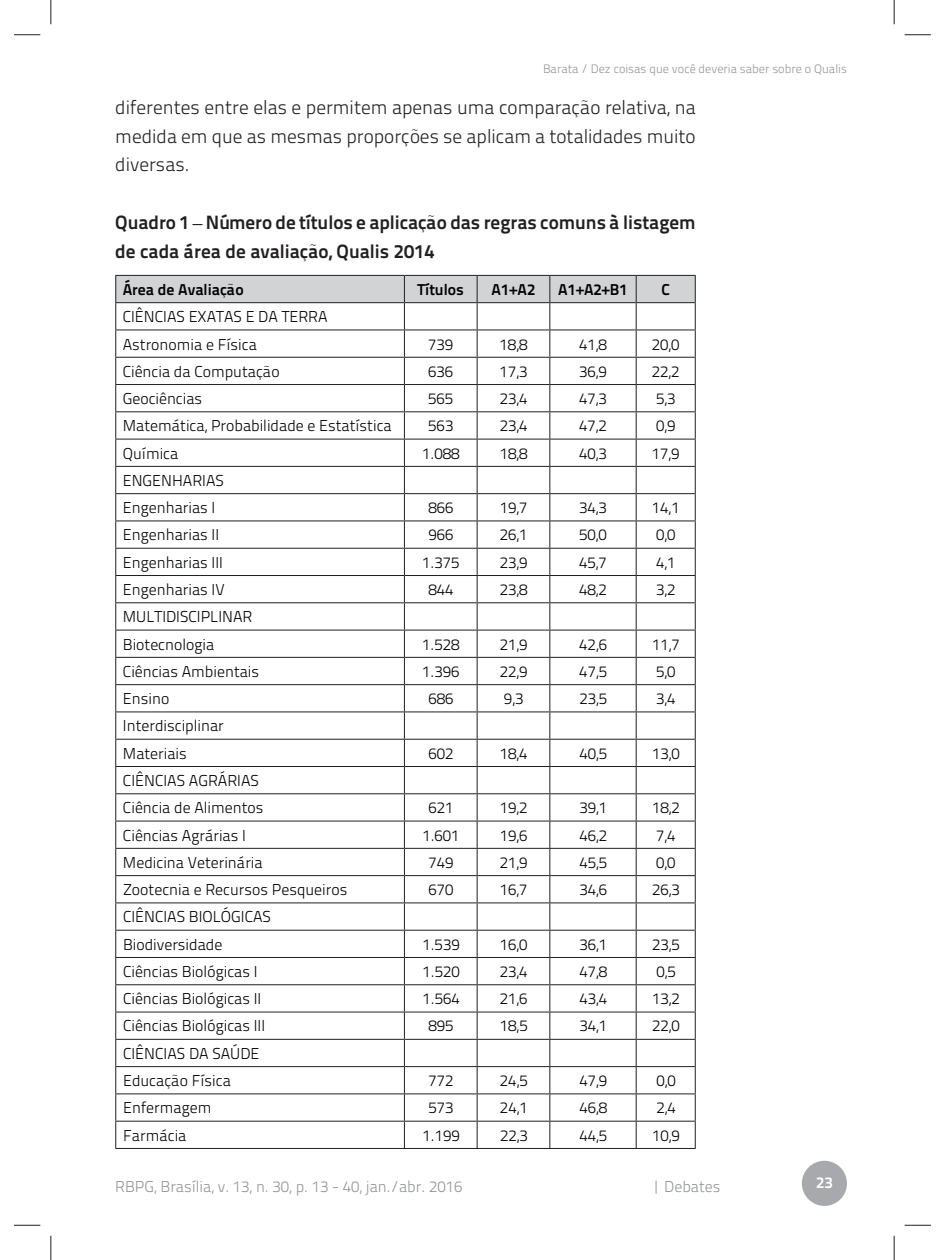
<style>
.page{position:relative;width:945px;height:1260px;background:#fff}
.page>*{position:absolute;margin:0;border:0;box-sizing:border-box;transform-origin:0 0}
.t1{font:19.25px/28.9px "Titillium Text 14 L 250 wt";color:#231f20;text-align:justify}
.t2{font:19.25px/28.9px "Titillium Text 14 L 800 wt";color:#231f20}
.t3{font:15.75px/27.3px "Titillium Text 14 L 250 wt";color:#010202}
.t4{font:15.75px "Titillium Text 14 L 250 wt";color:#939598}
.t5{font:15.75px "Titillium Text 14 L 800 wt";color:#010202}
.t6{font:15.75px "Titillium Text 14 L 800 wt";color:#fff}
.t7{font:12.25px "Titillium Text 14 L 250 wt";color:#939598}
.s1{font-family:"Times New Roman";font-weight:700}
</style>
<div class="page">
<div style="left:802px;top:1161px;width:45px;height:45px;background:#a7a9ac;border-radius:50%"></div>
<svg style="left:115px;top:275px;width:581px;height:873px"></svg>
<hr style="left:115px;top:1148px;width:581px;height:1px;background:#231f20">
<svg style="left:14px;top:34px;width:26px;height:1px"></svg>
<svg style="left:905px;top:34px;width:26px;height:1px"></svg>
<svg style="left:14px;top:1225px;width:26px;height:1px"></svg>
<svg style="left:905px;top:1225px;width:26px;height:1px"></svg>
<svg style="left:51px;top:0;width:1px;height:24px"></svg>
<svg style="left:51px;top:1236px;width:1px;height:24px"></svg>
<svg style="left:894px;top:0;width:1px;height:24px"></svg>
<svg style="left:894px;top:1236px;width:1px;height:24px"></svg>
<p class="t7" style="left:543px;top:64px;width:305px">Barata / Dez coisas que você deveria saber sobre o Qualis</p>
<p class="t1" style="left:115px;top:95px;width:582px">diferentes entre elas e permitem apenas uma comparação relativa, na medida em que as mesmas proporções se aplicam a totalidades muito diversas.</p>
<p class="t2" style="left:115px;top:210px;width:582px">Quadro 1 <span class="s1">–</span> Número de títulos e aplicação das regras comuns à listagem de cada área de avaliação, Qualis 2014</p>
<p class="t5" style="left:123px;top:284px;width:122px">Área de Avaliação</p>
<p class="t5" style="left:418px;top:284px;width:48px">Títulos</p>
<p class="t5" style="left:492px;top:284px;width:45px">A1+A2</p>
<p class="t5" style="left:558px;top:284px;width:71px">A1+A2+B1</p>
<p class="t5" style="left:662px;top:284px;width:10px">C</p>
<p class="t3" style="left:123px;top:305px;width:206px">CIÊNCIAS EXATAS E DA TERRA<br>Astronomia e Física</p>
<p class="t3" style="left:428px;top:332px;width:27px">739</p>
<p class="t3" style="left:500px;top:332px;width:29px">18,8</p>
<p class="t3" style="left:579px;top:332px;width:29px">41,8</p>
<p class="t3" style="left:652px;top:332px;width:29px">20,0</p>
<p class="t3" style="left:123px;top:359px;width:158px">Ciência da Computação</p>
<p class="t3" style="left:428px;top:359px;width:27px">636</p>
<p class="t3" style="left:500px;top:359px;width:29px">17,3</p>
<p class="t3" style="left:579px;top:359px;width:29px">36,9</p>
<p class="t3" style="left:652px;top:359px;width:29px">22,2</p>
<p class="t3" style="left:123px;top:387px;width:81px">Geociências</p>
<p class="t3" style="left:428px;top:387px;width:27px">565</p>
<p class="t3" style="left:500px;top:387px;width:29px">23,4</p>
<p class="t3" style="left:579px;top:387px;width:29px">47,3</p>
<p class="t3" style="left:656px;top:387px;width:21px">5,3</p>
<p class="t3" style="left:123px;top:414px;width:270px">Matemática, Probabilidade e Estatística</p>
<p class="t3" style="left:428px;top:414px;width:27px">563</p>
<p class="t3" style="left:500px;top:414px;width:29px">23,4</p>
<p class="t3" style="left:579px;top:414px;width:29px">47,2</p>
<p class="t3" style="left:656px;top:414px;width:21px">0,9</p>
<p class="t3" style="left:123px;top:441px;width:57px">Química</p>
<p class="t3" style="left:422px;top:441px;width:39px">1.088</p>
<p class="t3" style="left:500px;top:441px;width:29px">18,8</p>
<p class="t3" style="left:579px;top:441px;width:29px">40,3</p>
<p class="t3" style="left:652px;top:441px;width:29px">17,9</p>
<p class="t3" style="left:123px;top:468px;width:103px">ENGENHARIAS<br>Engenharias I</p>
<p class="t3" style="left:428px;top:496px;width:27px">866</p>
<p class="t3" style="left:500px;top:496px;width:29px">19,7</p>
<p class="t3" style="left:579px;top:496px;width:29px">34,3</p>
<p class="t3" style="left:652px;top:496px;width:29px">14,1</p>
<p class="t3" style="left:123px;top:523px;width:98px">Engenharias II</p>
<p class="t3" style="left:428px;top:523px;width:27px">966</p>
<p class="t3" style="left:500px;top:523px;width:29px">26,1</p>
<p class="t3" style="left:579px;top:523px;width:29px">50,0</p>
<p class="t3" style="left:656px;top:523px;width:21px">0,0</p>
<p class="t3" style="left:123px;top:550px;width:102px">Engenharias III</p>
<p class="t3" style="left:422px;top:550px;width:39px">1.375</p>
<p class="t3" style="left:500px;top:550px;width:29px">23,9</p>
<p class="t3" style="left:579px;top:550px;width:29px">45,7</p>
<p class="t3" style="left:656px;top:550px;width:21px">4,1</p>
<p class="t3" style="left:123px;top:578px;width:103px">Engenharias IV</p>
<p class="t3" style="left:428px;top:578px;width:27px">844</p>
<p class="t3" style="left:500px;top:578px;width:29px">23,8</p>
<p class="t3" style="left:579px;top:578px;width:29px">48,2</p>
<p class="t3" style="left:656px;top:578px;width:21px">3,2</p>
<p class="t3" style="left:123px;top:605px;width:131px">MULTIDISCIPLINAR<br>Biotecnologia</p>
<p class="t3" style="left:422px;top:632px;width:39px">1.528</p>
<p class="t3" style="left:500px;top:632px;width:29px">21,9</p>
<p class="t3" style="left:579px;top:632px;width:29px">42,6</p>
<p class="t3" style="left:652px;top:632px;width:29px">11,7</p>
<p class="t3" style="left:123px;top:659px;width:138px">Ciências Ambientais</p>
<p class="t3" style="left:422px;top:659px;width:39px">1.396</p>
<p class="t3" style="left:500px;top:659px;width:29px">22,9</p>
<p class="t3" style="left:579px;top:659px;width:29px">47,5</p>
<p class="t3" style="left:656px;top:659px;width:21px">5,0</p>
<p class="t3" style="left:123px;top:687px;width:48px">Ensino</p>
<p class="t3" style="left:428px;top:687px;width:27px">686</p>
<p class="t3" style="left:504px;top:687px;width:21px">9,3</p>
<p class="t3" style="left:579px;top:687px;width:29px">23,5</p>
<p class="t3" style="left:656px;top:687px;width:21px">3,4</p>
<p class="t3" style="left:123px;top:714px;width:102px">Interdisciplinar<br>Materiais</p>
<p class="t3" style="left:428px;top:741px;width:27px">602</p>
<p class="t3" style="left:500px;top:741px;width:29px">18,4</p>
<p class="t3" style="left:579px;top:741px;width:29px">40,5</p>
<p class="t3" style="left:652px;top:741px;width:29px">13,0</p>
<p class="t3" style="left:123px;top:769px;width:142px">CIÊNCIAS AGRÁRIAS<br>Ciência de Alimentos</p>
<p class="t3" style="left:428px;top:796px;width:27px">621</p>
<p class="t3" style="left:500px;top:796px;width:29px">19,2</p>
<p class="t3" style="left:579px;top:796px;width:29px">39,1</p>
<p class="t3" style="left:652px;top:796px;width:29px">18,2</p>
<p class="t3" style="left:123px;top:823px;width:124px">Ciências Agrárias I</p>
<p class="t3" style="left:422px;top:823px;width:39px">1.601</p>
<p class="t3" style="left:500px;top:823px;width:29px">19,6</p>
<p class="t3" style="left:579px;top:823px;width:29px">46,2</p>
<p class="t3" style="left:656px;top:823px;width:21px">7,4</p>
<p class="t3" style="left:123px;top:850px;width:141px">Medicina Veterinária</p>
<p class="t3" style="left:429px;top:850px;width:27px">749</p>
<p class="t3" style="left:500px;top:850px;width:29px">21,9</p>
<p class="t3" style="left:579px;top:850px;width:29px">45,5</p>
<p class="t3" style="left:656px;top:850px;width:21px">0,0</p>
<p class="t3" style="left:123px;top:878px;width:226px">Zootecnia e Recursos Pesqueiros</p>
<p class="t3" style="left:429px;top:878px;width:27px">670</p>
<p class="t3" style="left:500px;top:878px;width:29px">16,7</p>
<p class="t3" style="left:579px;top:878px;width:29px">34,6</p>
<p class="t3" style="left:652px;top:878px;width:29px">26,3</p>
<p class="t3" style="left:123px;top:905px;width:150px">CIÊNCIAS BIOLÓGICAS<br>Biodiversidade</p>
<p class="t3" style="left:422px;top:932px;width:39px">1.539</p>
<p class="t3" style="left:500px;top:932px;width:29px">16,0</p>
<p class="t3" style="left:579px;top:932px;width:29px">36,1</p>
<p class="t3" style="left:652px;top:932px;width:29px">23,5</p>
<p class="t3" style="left:123px;top:960px;width:136px">Ciências Biológicas I</p>
<p class="t3" style="left:422px;top:960px;width:39px">1.520</p>
<p class="t3" style="left:500px;top:960px;width:29px">23,4</p>
<p class="t3" style="left:579px;top:960px;width:29px">47,8</p>
<p class="t3" style="left:656px;top:960px;width:21px">0,5</p>
<p class="t3" style="left:123px;top:987px;width:140px">Ciências Biológicas II</p>
<p class="t3" style="left:422px;top:987px;width:39px">1.564</p>
<p class="t3" style="left:500px;top:987px;width:29px">21,6</p>
<p class="t3" style="left:579px;top:987px;width:29px">43,4</p>
<p class="t3" style="left:652px;top:987px;width:29px">13,2</p>
<p class="t3" style="left:123px;top:1014px;width:144px">Ciências Biológicas III</p>
<p class="t3" style="left:429px;top:1014px;width:27px">895</p>
<p class="t3" style="left:500px;top:1014px;width:29px">18,5</p>
<p class="t3" style="left:579px;top:1014px;width:29px">34,1</p>
<p class="t3" style="left:652px;top:1014px;width:29px">22,0</p>
<p class="t3" style="left:123px;top:1041px;width:138px">CIÊNCIAS DA SAÚDE<br>Educação Física</p>
<p class="t3" style="left:429px;top:1069px;width:27px">772</p>
<p class="t3" style="left:500px;top:1069px;width:29px">24,5</p>
<p class="t3" style="left:579px;top:1069px;width:29px">47,9</p>
<p class="t3" style="left:656px;top:1069px;width:21px">0,0</p>
<p class="t3" style="left:123px;top:1096px;width:90px">Enfermagem</p>
<p class="t3" style="left:429px;top:1096px;width:27px">573</p>
<p class="t3" style="left:500px;top:1096px;width:29px">24,1</p>
<p class="t3" style="left:580px;top:1096px;width:29px">46,8</p>
<p class="t3" style="left:656px;top:1096px;width:21px">2,4</p>
<p class="t3" style="left:123px;top:1123px;width:65px">Farmácia</p>
<p class="t3" style="left:423px;top:1123px;width:39px">1.199</p>
<p class="t3" style="left:500px;top:1123px;width:29px">22,3</p>
<p class="t3" style="left:580px;top:1123px;width:29px">44,5</p>
<p class="t3" style="left:652px;top:1123px;width:29px">10,9</p>
<p class="t4" style="left:115px;top:1181px;width:349px">RBPG, Brasília, v. 13, n. 30, p. 13 - 40, jan./abr. 2016</p>
<p class="t4" style="left:652px;top:1181px;width:70px">| Debates</p>
<p class="t6" style="left:816px;top:1177px;width:18px">23</p>
</div>
